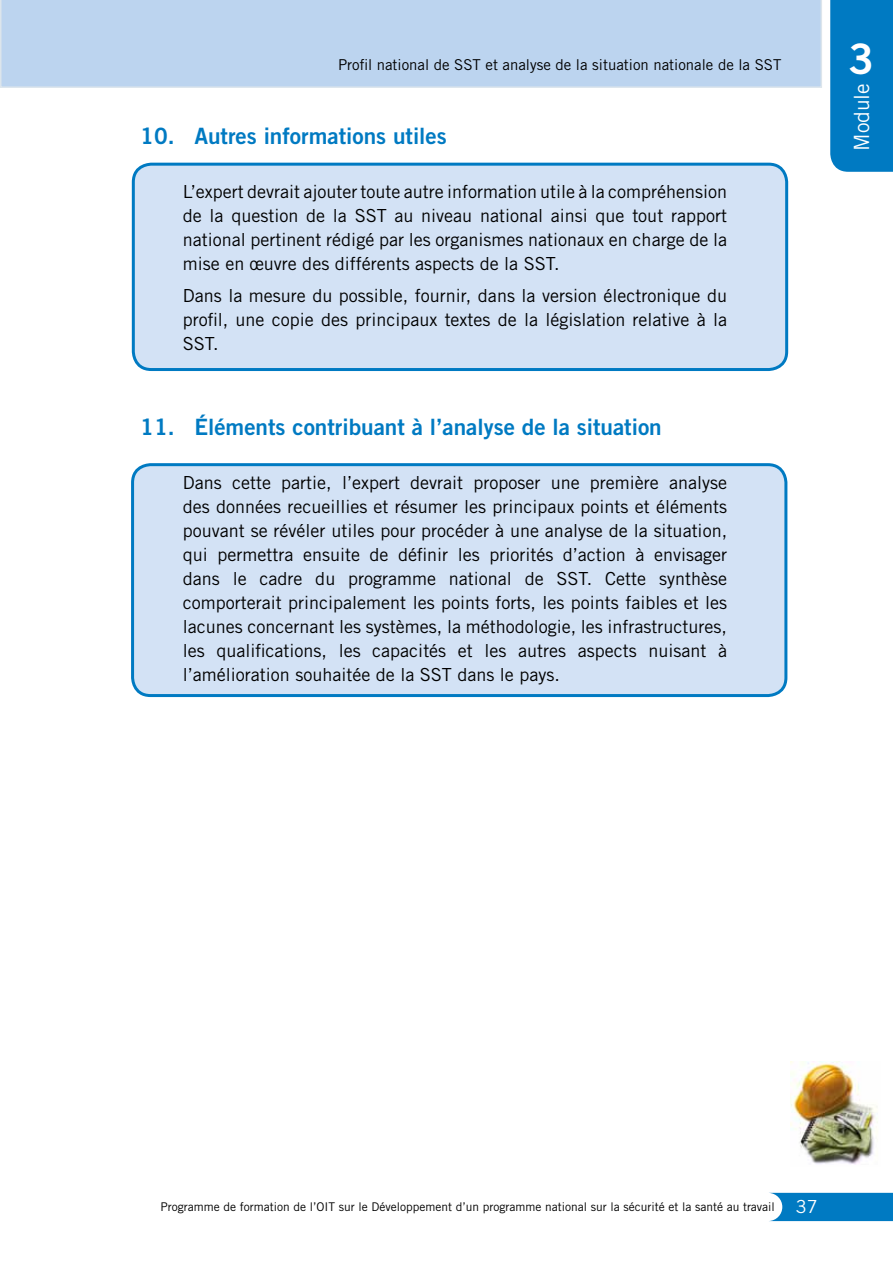
<style>
.page{position:relative;width:893px;height:1263px;background:#fff}
.page>*{position:absolute;margin:0;border:0;box-sizing:border-box;transform-origin:0 0}
.t1{font:42px "Trade Gothic LT Std Bd 2";color:#fff}
.t2{font:22.5px "Trade Gothic LT Std Bd 2";color:#007ac2}
.t3{font:21px "Trade Gothic LT Std";color:#fff}
.t4{font:18px/24px "Trade Gothic LT Std";color:#000;text-align:justify}
.t5{font:18px "Trade Gothic LT Std";color:#fff}
.t6{font:15px "Trade Gothic LT Std";color:#000}
.t7{font:12px "Trade Gothic LT Std";color:#000}
</style>
<div class="page">
<div style="left:0;top:0;width:822px;height:88px;background:#bcd4ef"></div>
<div style="left:830px;top:0;width:63px;height:172px;background:#007ac2"></div>
<svg style="left:770px;top:1193px;width:123px;height:28px;background:#1384c6"></svg>
<img style="left:791px;top:1061px;width:87px;height:104px">
<div style="left:133px;top:465px;width:653px;height:230px;background:#d3e2f5;border-radius:18px"></div>
<div style="left:131px;top:463px;width:656px;height:234px;border:3px solid #007ac2;border-radius:18px"></div>
<div style="left:133px;top:164px;width:654px;height:205px;background:#d3e2f5;border-radius:18px"></div>
<div style="left:132px;top:163px;width:656px;height:208px;border:3px solid #007ac2;border-radius:18px"></div>
<p class="t6" style="left:338px;top:56px;width:445px">Profil national de SST et analyse de la situation nationale de la SST</p>
<p class="t2" style="left:140px;top:122px;width:308px">10. Autres informations utiles</p>
<p class="t4" style="left:183px;top:179px;width:546px">L’expert devrait ajouter toute autre information utile à la compréhension de la question de la SST au niveau national ainsi que tout rapport national pertinent rédigé par les organismes nationaux en charge de la mise en œuvre des différents aspects de la SST.</p>
<p class="t4" style="left:183px;top:283px;width:546px">Dans la mesure du possible, fournir, dans la version électronique du profil, une copie des principaux textes de la législation relative à la SST.</p>
<p class="t2" style="left:140px;top:413px;width:523px">11. Éléments contribuant à l’analyse de la situation</p>
<p class="t4" style="left:183px;top:470px;width:546px">Dans cette partie, l’expert devrait proposer une première analyse des données recueillies et résumer les principaux points et éléments pouvant se révéler utiles pour procéder à une analyse de la situation, qui permettra ensuite de définir les priorités d’action à envisager dans le cadre du programme national de SST. Cette synthèse comporterait principalement les points forts, les points faibles et les lacunes concernant les systèmes, la méthodologie, les infrastructures, les qualifications, les capacités et les autres aspects nuisant à l’amélioration souhaitée de la SST dans le pays.</p>
<h1 class="t1" style="left:848px;top:33px;width:27px">3</h1>
<p class="t3" style="left:849px;top:151px;width:69px;rotate:-90deg">Module</p>
<p class="t7" style="left:160px;top:1199px;width:616px">Programme de formation de l’OIT sur le Développement d’un programme national sur la sécurité et la santé au travail</p>
<p class="t5" style="left:796px;top:1196px;width:23px">37</p>
</div>
